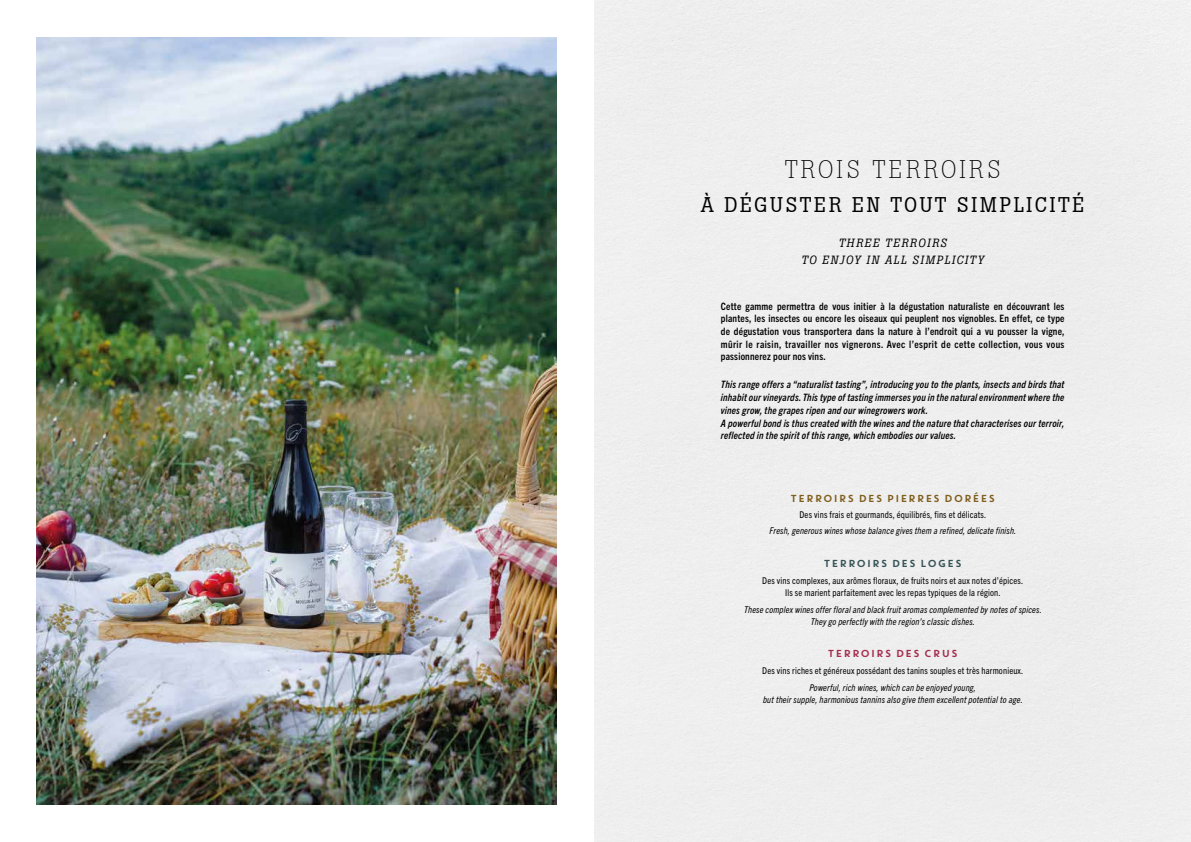
<style>
.page{position:relative;width:1191px;height:842px;background:#fff}
.page>*{position:absolute;margin:0;border:0;box-sizing:border-box;transform-origin:0 0}
.t1{font:300 25.5px "Boton";letter-spacing:.12em;color:#000}
.t2{font:21.2px "Boton";letter-spacing:.12em;color:#000}
.t3{font:italic 11.9px/17px "Boton";letter-spacing:.13em;color:#000;text-align:center}
.t4{font:italic 700 condensed 10.2px/12.7px "Trade Gothic Next LT Pro";letter-spacing:.02em;color:#000}
.t5{font:700 condensed 10.2px/12.7px "Trade Gothic Next LT Pro";letter-spacing:.04em;color:#000;text-align:justify}
.t6{font:10.2px "Core Circus";color:#805f1d}
.t7{font:10.2px "Core Circus";color:#355356}
.t8{font:10.2px "Core Circus";color:#a52e50}
.t9{font:italic condensed 9.3px/11.9px "Trade Gothic Next LT Pro";letter-spacing:.02em;color:#000;text-align:center}
.t10{font:condensed 9.3px/11.9px "Trade Gothic Next LT Pro";letter-spacing:.02em;color:#000;text-align:center}
</style>
<div class="page">
<img style="left:36px;top:38px;width:520px;height:766px">
<h1 class="t1" style="left:784px;top:154px;width:217px">TROIS TERROIRS</h1>
<h2 class="t2" style="left:701px;top:191px;width:385px">À DÉGUSTER EN TOUT SIMPLICITÉ</h2>
<p class="t3" style="left:801px;top:234px;width:184px">THREE TERROIRS<br>TO ENJOY IN ALL SIMPLICITY</p>
<p class="t5" style="left:721px;top:299px;width:345px">Cette gamme permettra de vous initier à la dégustation naturaliste en découvrant les plantes, les insectes ou encore les oiseaux qui peuplent nos vignobles. En effet, ce type de dégustation vous transportera dans la nature à l’endroit qui a vu pousser la vigne, mûrir le raisin, travailler nos vignerons. Avec l’esprit de cette collection, vous vous passionnerez pour nos vins.</p>
<p class="t4" style="left:721px;top:378px;width:345px">This range offers a “naturalist tasting”, introducing you to the plants, insects and birds that inhabit our vineyards. This type of tasting immerses you in the natural environment where the vines grow, the grapes ripen and our winegrowers work.<br>A powerful bond is thus created with the wines and the nature that characterises our terroir, reflected in the spirit of this range, which embodies our values.</p>
<p class="t6" style="left:790px;top:492px;width:207px">TERROIRS DES PIERRES DORÉES</p>
<p class="t10" style="left:799px;top:508px;width:188px">Des vins frais et gourmands, équilibrés, fins et délicats.</p>
<p class="t9" style="left:769px;top:525px;width:248px">Fresh, generous wines whose balance gives them a refined, delicate finish.</p>
<p class="t7" style="left:823px;top:556px;width:140px">TERROIRS DES LOGES</p>
<p class="t10" style="left:762px;top:574px;width:262px">Des vins complexes, aux arômes floraux, de fruits noirs et aux notes d’épices.<br>Ils se marient parfaitement avec les repas typiques de la région.</p>
<p class="t9" style="left:744px;top:603px;width:299px">These complex wines offer floral and black fruit aromas complemented by notes of spices.<br>They go perfectly with the region’s classic dishes.</p>
<p class="t8" style="left:827px;top:646px;width:132px">TERROIRS DES CRUS</p>
<p class="t10" style="left:762px;top:664px;width:262px">Des vins riches et généreux possédant des tanins souples et très harmonieux.</p>
<p class="t9" style="left:763px;top:681px;width:261px">Powerful, rich wines, which can be enjoyed young,<br>but their supple, harmonious tannins also give them excellent potential to age.</p>
</div>
